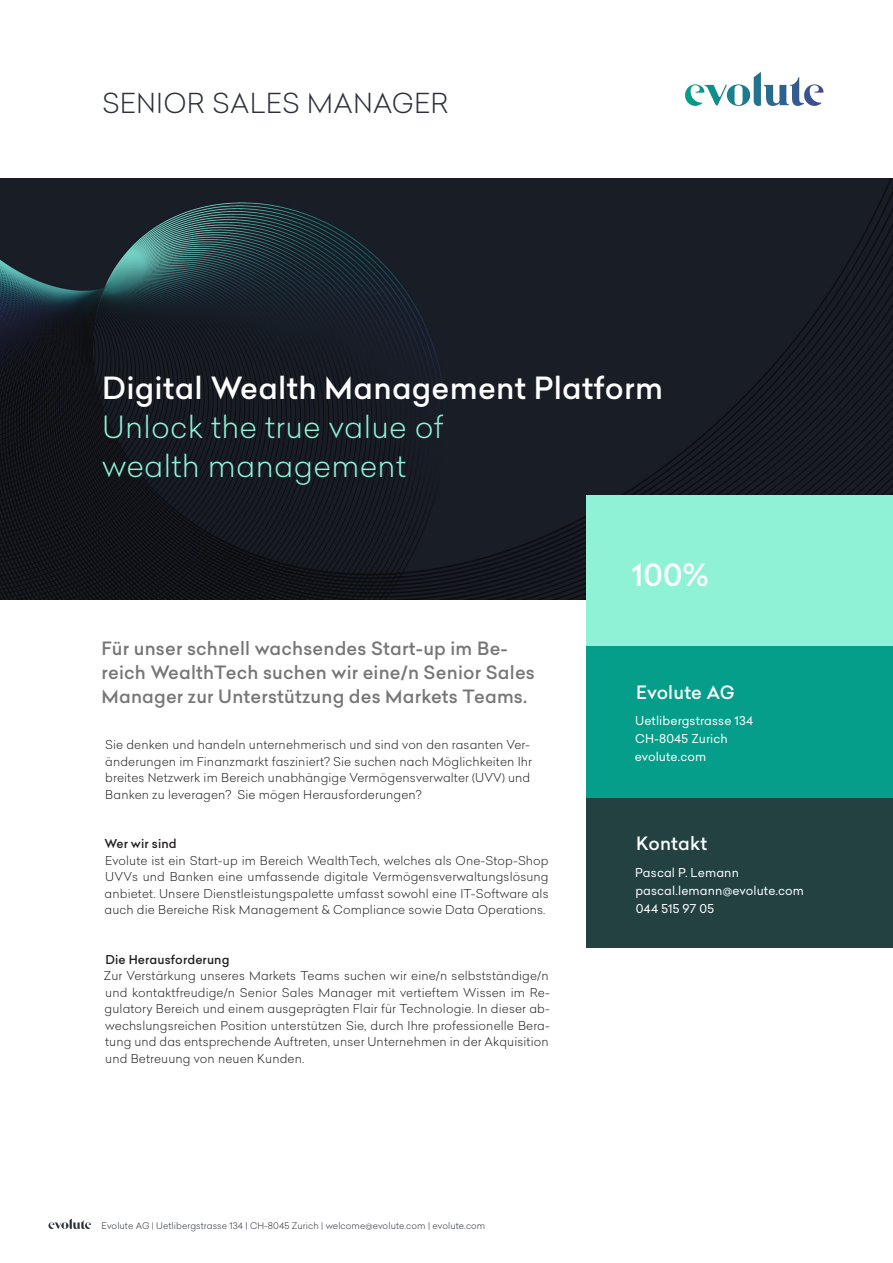
<style>
.page{position:relative;width:893px;height:1263px;background:#fff}
.page>*{position:absolute;margin:0;border:0;box-sizing:border-box;transform-origin:0 0}
.t1{font:300 30px/39px "Celias";letter-spacing:.01em;color:#8ff2d6}
.t2{font:500 30px "Celias";letter-spacing:.01em;color:#fff}
.t3{font:300 27px "Celias";letter-spacing:.01em;color:#2c303a}
.t4{font:500 18px/24px "Celias";letter-spacing:.01em;color:#767677}
.t5{font:500 18px "Celias";letter-spacing:.01em;color:#fff}
._12__16_light_black{font:300 12px/16.5px "Celias";letter-spacing:.01em;color:#231f20;text-align:justify}
.t6{font:12px "Celias";letter-spacing:.01em;color:#fff}
._12__16_light_black-2{font:500 12px "Celias";letter-spacing:.01em;color:#231f20}
.t7{font:300 9px "Celias";letter-spacing:.01em;color:#2c303a}
</style>
<div class="page">
<img style="left:0;top:179px;width:893px;height:421px">
<div style="left:587px;top:495px;width:306px;height:151px;background:#8ff2d6"></div>
<div style="left:587px;top:796px;width:306px;height:152px;background:#234141"></div>
<div style="left:587px;top:646px;width:306px;height:152px;background:#049e8b"></div>
<svg style="left:685px;top:72px;width:138px;height:34px"></svg>
<svg style="left:48px;top:1218px;width:43px;height:11px"></svg>
<p class="t3" style="left:102px;top:84px;width:348px">SENIOR SALES MANAGER</p>
<p class="t2" style="left:102px;top:366px;width:563px">Digital Wealth Management Platform</p>
<p class="t1" style="left:102px;top:406px;width:343px">Unlock the true value of wealth management</p>
<p class="t4" style="left:102px;top:636px;width:435px">Für unser schnell wachsendes Start-up im Be&shy;reich WealthTech suchen wir eine/n Senior Sales<br>Manager zur Unterstützung des Markets Teams.</p>
<p class="_12__16_light_black" style="left:105px;top:736px;width:428px;text-align:left">Sie denken und handeln unternehmerisch und sind von den rasanten Ver&shy;änderungen im Finanzmarkt fasziniert? Sie suchen nach Möglichkeiten Ihr breites Netzwerk im Bereich unabhängige Vermögensverwalter (UVV) und Banken zu leveragen? Sie mögen Herausforderungen?</p>
<p class="_12__16_light_black-2" style="left:104px;top:835px;width:74px">Wer wir sind</p>
<p class="_12__16_light_black" style="left:105px;top:852px;width:445px">Evolute ist ein Start-up im Bereich WealthTech, welches als One-Stop-Shop UVVs und Banken eine umfassende digitale Vermögensverwaltungslösung anbietet. Unsere Dienstleistungspalette umfasst sowohl eine IT-Software als auch die Bereiche Risk Management &amp; Compliance sowie Data Operations.</p>
<p class="_12__16_light_black-2" style="left:105px;top:951px;width:126px">Die Herausforderung</p>
<p class="_12__16_light_black" style="left:104px;top:967px;width:448px">Zur Verstärkung unseres Markets Teams suchen wir eine/n selbstständige/n und kontaktfreudige/n Senior Sales Manager mit vertieftem Wissen im Re&shy;gulatory Bereich und einem ausgeprägten Flair für Technologie. In dieser ab&shy;wechslungsreichen Position unterstützen Sie, durch Ihre professionelle Bera&shy;tung und das entsprechende Auftreten, unser Unternehmen in der Akquisition und Betreuung von neuen Kunden.</p>
<p class="t7" style="left:102px;top:1219px;width:385px">Evolute AG | Uetlibergstrasse 134 | CH-8045 Zurich | welcome@evolute.com | evolute.com</p>
<p class="t2" style="left:632px;top:554px;width:79px">100%</p>
<p class="t5" style="left:636px;top:679px;width:100px">Evolute AG</p>
<p class="t6" style="left:635px;top:712px;width:119px">Uetlibergstrasse 134</p>
<p class="t6" style="left:635px;top:730px;width:94px">CH-8045 Zurich</p>
<p class="t6" style="left:635px;top:748px;width:73px">evolute.com</p>
<p class="t5" style="left:636px;top:831px;width:73px">Kontakt</p>
<p class="t6" style="left:635px;top:864px;width:105px">Pascal P. Lemann</p>
<p class="t6" style="left:635px;top:882px;width:170px">pascal.lemann@evolute.com</p>
<p class="t6" style="left:636px;top:900px;width:80px">044 515 97 05</p>
</div>
